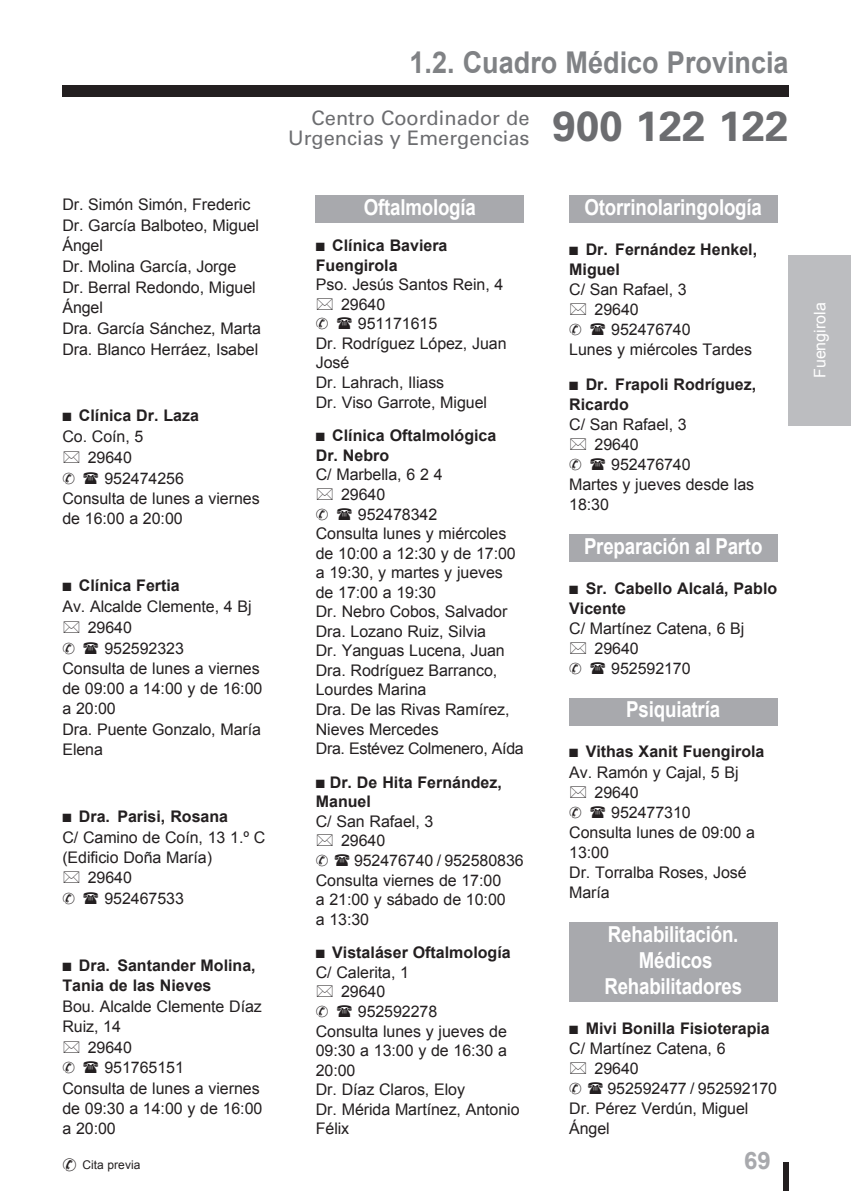
<style>
.page{position:relative;width:851px;height:1191px;background:#fff}
.page>*{position:absolute;margin:0;border:0;box-sizing:border-box;transform-origin:0 0}
.t1{font:700 30px "Arial";color:#808285;scale:.9 1}
.t2{font:700 24px "Arial";color:#a8a9ad}
.t3{font:700 22px/26px "Arial";letter-spacing:-.01em;color:#fff;text-align:center;scale:.85 1}
.t4{font:20px/20px "Univers LT Std";color:#6c6d70}
.t5{font:16px/19.6px "Arial";letter-spacing:-.005em;color:#231f20}
.t6{font:700 16px/20px "Arial";color:#231f20}
.t7{font:16px "Arial";color:#fff}
.t8{font:12px "Arial";color:#231f20}
</style>
<div class="page">
<div style="left:62px;top:85px;width:726px;height:11px;background:#231f20"></div>
<div style="left:782px;top:1162px;width:6px;height:29px;background:#231f20"></div>
<div style="left:788px;top:255px;width:62px;height:170px;background:#bcbdc0"></div>
<div style="left:316px;top:195px;width:207px;height:27px;background:#a8a9ad"></div>
<div style="left:569px;top:195px;width:208px;height:27px;background:#a8a9ad"></div>
<div style="left:569px;top:534px;width:208px;height:27px;background:#a8a9ad"></div>
<div style="left:569px;top:698px;width:208px;height:27px;background:#a8a9ad"></div>
<div style="left:569px;top:922px;width:208px;height:79px;background:#a8a9ad"></div>
<p class="t5" style="left:62px;top:194px;width:200px;line-height:20.6px">Dr. Simón Simón, Frederic<br>Dr. García Balboteo, Miguel<br>Ángel<br>Dr. Molina García, Jorge<br>Dr. Berral Redondo, Miguel<br>Ángel<br>Dra. García Sánchez, Marta<br>Dra. Blanco Herráez, Isabel</p>
<p class="t6" style="left:62px;top:406px;width:138px">■ Clínica Dr. Laza</p>
<p class="t5" style="left:62px;top:426px;width:83px">Co. Coín, 5</p>
<p class="t5" style="left:88px;top:447px;width:46px">29640</p>
<p class="t5" style="left:62px;top:468px;width:199px;line-height:20.4px;text-indent:42px">952474256<br>Consulta de lunes a viernes de 16:00 a 20:00</p>
<p class="t6" style="left:62px;top:576px;width:119px">■ Clínica Fertia</p>
<p class="t5" style="left:62px;top:596px;width:191px">Av. Alcalde Clemente, 4 Bj</p>
<p class="t5" style="left:88px;top:617px;width:46px">29640</p>
<p class="t5" style="left:62px;top:638px;width:201px;line-height:20.4px;text-indent:42px">952592323<br>Consulta de lunes a viernes de 09:00 a 14:00 y de 16:00 a 20:00<br>Dra. Puente Gonzalo, María<br>Elena</p>
<p class="t6" style="left:62px;top:806px;width:167px">■ Dra. Parisi, Rosana</p>
<p class="t5" style="left:62px;top:827px;width:204px">C/ Camino de Coín, 13 1.º C</p>
<p class="t5" style="left:62px;top:847px;width:151px">(Edificio Doña María)</p>
<p class="t5" style="left:88px;top:868px;width:46px">29640</p>
<p class="t5" style="left:104px;top:889px;width:81px">952467533</p>
<p class="t6" style="left:62px;top:955px;width:195px">■ Dra. Santander Molina,<br>Tania de las Nieves</p>
<p class="t5" style="left:62px;top:996px;width:201px">Bou. Alcalde Clemente Díaz</p>
<p class="t5" style="left:62px;top:1016px;width:60px">Ruiz, 14</p>
<p class="t5" style="left:88px;top:1037px;width:46px">29640</p>
<p class="t5" style="left:62px;top:1057px;width:201px;line-height:20.2px;text-indent:42px">951765151<br>Consulta de lunes a viernes de 09:30 a 14:00 y de 16:00 a 20:00</p>
<p class="t8" style="left:62px;top:1156px;width:79px">✆ Cita previa</p>
<h1 class="t1" style="left:409px;top:43px;width:422px">1.2. Cuadro Médico Provincia</h1>
<p class="t4" style="left:288px;top:109px;width:502px;text-indent:23px">Centro Coordinador de<br>Urgencias y Emergencias <sup>900</sup> <sup>122</sup> <sup>122</sup></p>
<h3 class="t3" style="left:363px;top:194px;width:134px">Oftalmología</h3>
<p class="t6" style="left:316px;top:236px;width:133px">■ Clínica Baviera<br>Fuengirola</p>
<p class="t5" style="left:341px;top:275px;width:164px;text-indent:-25px">Pso. Jesús Santos Rein, 4<br>29640</p>
<p class="t5" style="left:316px;top:314px;width:192px;text-indent:42px">951171615<br>Dr. Rodríguez López, Juan<br>José<br>Dr. Lahrach, Iliass<br>Dr. Viso Garrote, Miguel</p>
<p class="t6" style="left:316px;top:426px;width:182px">■ Clínica Oftalmológica<br>Dr. Nebro</p>
<p class="t5" style="left:341px;top:465px;width:103px;text-indent:-25px">C/ Marbella, 6 2 4<br>29640</p>
<p class="t5" style="left:316px;top:504px;width:209px;text-indent:42px">952478342<br>Consulta lunes y miércoles de 10:00 a 12:30 y de 17:00 a 19:30, y martes y jueves de 17:00 a 19:30<br>Dr. Nebro Cobos, Salvador<br>Dra. Lozano Ruiz, Silvia<br>Dr. Yanguas Lucena, Juan<br>Dra. Rodríguez Barranco,<br>Lourdes Marina<br>Dra. De las Rivas Ramírez,<br>Nieves Mercedes<br>Dra. Estévez Colmenero, Aída</p>
<p class="t6" style="left:316px;top:773px;width:188px">■ Dr. De Hita Fernández,<br>Manuel</p>
<p class="t5" style="left:341px;top:811px;width:94px;text-indent:-25px">C/ San Rafael, 3<br>29640</p>
<p class="t5" style="left:316px;top:850px;width:209px;text-indent:38px">952476740 / 952580836<br>Consulta viernes de 17:00<br>a 21:00 y sábado de 10:00<br>a 13:30</p>
<p class="t6" style="left:316px;top:943px;width:196px">■ Vistaláser Oftalmología</p>
<p class="t5" style="left:316px;top:962px;width:95px">C/ Calerita, 1</p>
<p class="t5" style="left:341px;top:982px;width:46px">29640</p>
<p class="t5" style="left:316px;top:1001px;width:205px;text-indent:42px">952592278<br>Consulta lunes y jueves de<br>09:30 a 13:00 y de 16:30 a<br>20:00<br>Dr. Díaz Claros, Eloy<br>Dr. Mérida Martínez, Antonio<br>Félix</p>
<h3 class="t3" style="left:584px;top:194px;width:210px">Otorrinolaringología</h3>
<p class="t6" style="left:569px;top:239px;width:189px">■ Dr. Fernández Henkel,<br>Miguel</p>
<p class="t5" style="left:594px;top:279px;width:94px;line-height:20.2px;text-indent:-25px">C/ San Rafael, 3<br>29640</p>
<p class="t5" style="left:569px;top:319px;width:184px;line-height:20.2px;text-indent:42px">952476740<br>Lunes y miércoles Tardes</p>
<p class="t6" style="left:569px;top:374px;width:188px">■ Dr. Frapoli Rodríguez,<br>Ricardo</p>
<p class="t5" style="left:594px;top:414px;width:94px;line-height:20.2px;text-indent:-25px">C/ San Rafael, 3<br>29640</p>
<p class="t5" style="left:569px;top:455px;width:186px;text-indent:42px">952476740<br>Martes y jueves desde las<br>18:30</p>
<h3 class="t3" style="left:584px;top:533px;width:211px">Preparación al Parto</h3>
<p class="t6" style="left:569px;top:578px;width:209px">■ Sr. Cabello Alcalá, Pablo<br>Vicente</p>
<p class="t5" style="left:594px;top:618px;width:151px;line-height:20.2px;text-indent:-25px">C/ Martínez Catena, 6 Bj<br>29640</p>
<p class="t5" style="left:611px;top:659px;width:81px">952592170</p>
<h3 class="t3" style="left:626px;top:697px;width:112px">Psiquiatría</h3>
<p class="t6" style="left:569px;top:742px;width:197px">■ Vithas Xanit Fuengirola</p>
<p class="t5" style="left:569px;top:762px;width:171px">Av. Ramón y Cajal, 5 Bj</p>
<p class="t5" style="left:594px;top:782px;width:46px">29640</p>
<p class="t5" style="left:569px;top:802px;width:187px;text-indent:42px">952477310<br>Consulta lunes de 09:00 a<br>13:00<br>Dr. Torralba Roses, José<br>María</p>
<h3 class="t3" style="left:604px;top:921px;width:163px">Rehabilitación.<br>Médicos<br>Rehabilitadores</h3>
<p class="t6" style="left:569px;top:1018px;width:202px">■ Mivi Bonilla Fisioterapia</p>
<p class="t5" style="left:569px;top:1038px;width:158px">C/ Martínez Catena, 6</p>
<p class="t5" style="left:594px;top:1058px;width:46px">29640</p>
<p class="t5" style="left:569px;top:1078px;width:209px;text-indent:38px">952592477 / 952592170<br>Dr. Pérez Verdún, Miguel<br>Ángel</p>
<h2 class="t2" style="left:744px;top:1144px;width:28px">69</h2>
<p class="t7" style="left:809px;top:378px;width:77px;rotate:-90deg">Fuengirola</p>
</div>
